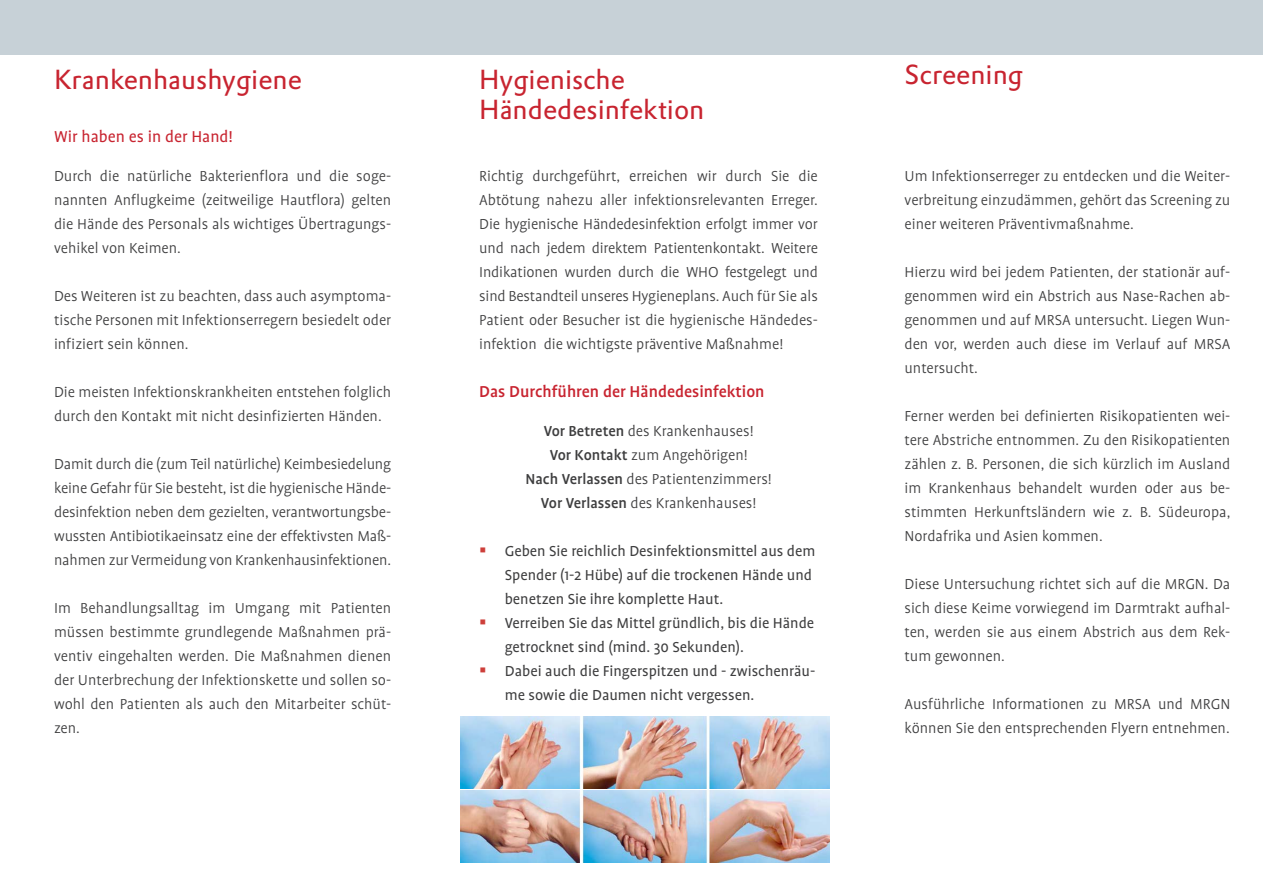
<style>
.page{position:relative;width:1263px;height:893px;background:#fff}
.page>*{position:absolute;margin:0;border:0;box-sizing:border-box;transform-origin:0 0}
.Header_II{font:27px/30px "DTL Prokyon TOT";color:#c82430}
.Fließtext{font:500 18px "Profile";color:#c82430}
.Fließtext-2{font:18px "Profile";color:#c82430}
.Fließtext-3{font:300 16.5px/24px "Profile";color:#3e3e3f;text-align:justify}
.t1{font:16.5px/24px "Profile";color:#3e3e3f}
.s1{font-weight:500}
</style>
<div class="page">
<div style="left:0;top:0;width:1263px;height:54px;background:#c7d1d7"></div>
<img style="left:460px;top:717px;width:369px;height:71px">
<img style="left:461px;top:791px;width:368px;height:71px">
<p class="Header_II" style="left:54px;top:65px;width:249px">Krankenhaushygiene</p>
<p class="Fließtext-2" style="left:54px;top:127px;width:180px">Wir haben es in der Hand!</p>
<p class="Fließtext-3" style="left:54px;top:164px;width:339px">Durch die natürliche Bakterienflora und die soge&shy;nannten Anflugkeime (zeitweilige Hautflora) gelten die Hände des Personals als wichtiges Übertragungs&shy;vehikel von Keimen.</p>
<p class="Fließtext-3" style="left:54px;top:284px;width:339px">Des Weiteren ist zu beachten, dass auch asymptoma&shy;tische Personen mit Infektionserregern besiedelt oder infiziert sein können.</p>
<p class="Fließtext-3" style="left:54px;top:380px;width:339px">Die meisten Infektionskrankheiten entstehen folglich durch den Kontakt mit nicht desinfizierten Händen.</p>
<p class="Fließtext-3" style="left:54px;top:452px;width:339px">Damit durch die (zum Teil natürliche) Keimbesiedelung keine Gefahr für Sie besteht, ist die hygienische Hände&shy;desinfektion neben dem gezielten, verantwortungsbe&shy;wussten Antibiotikaeinsatz eine der effektivsten Maß&shy;nahmen zur Vermeidung von Krankenhausinfektionen.</p>
<p class="Fließtext-3" style="left:54px;top:596px;width:339px">Im Behandlungsalltag im Umgang mit Patienten müssen bestimmte grundlegende Maßnahmen prä&shy;ventiv eingehalten werden. Die Maßnahmen dienen der Unterbrechung der Infektionskette und sollen so&shy;wohl den Patienten als auch den Mitarbeiter schüt&shy;zen.</p>
<p class="Header_II" style="left:479px;top:65px;width:227px">Hygienische<br>Händedesinfektion</p>
<p class="Header_II" style="left:904px;top:60px;width:120px">Screening</p>
<p class="Fließtext-3" style="left:479px;top:164px;width:340px">Richtig durchgeführt, erreichen wir durch Sie die Abtötung nahezu aller infektionsrelevanten Erreger.<br>Die hygienische Händedesinfektion erfolgt immer vor und nach jedem direktem Patientenkontakt. Weitere Indikationen wurden durch die WHO festgelegt und sind Bestandteil unseres Hygieneplans. Auch für Sie als Patient oder Besucher ist die hygienische Händedes&shy;infektion die wichtigste präventive Maßnahme!</p>
<p class="Fließtext" style="left:479px;top:382px;width:287px">Das Durchführen der Händedesinfektion</p>
<p class="Fließtext-3" style="left:544px;top:419px;width:211px"><span class="s1">Vor Betreten</span> des Krankenhauses!</p>
<p class="Fließtext-3" style="left:550px;top:443px;width:199px"><span class="s1">Vor Kontakt</span> zum Angehörigen!</p>
<p class="Fließtext-3" style="left:525px;top:467px;width:248px"><span class="s1">Nach Verlassen</span> des Patientenzimmers!</p>
<p class="Fließtext-3" style="left:541px;top:491px;width:217px"><span class="s1">Vor Verlassen</span> des Krankenhauses!</p>
<p class="t1" style="left:505px;top:539px;width:312px">Geben Sie reichlich Desinfektionsmittel aus dem<br>Spender (1-2 Hübe) auf die trockenen Hände und benetzen Sie ihre komplette Haut.</p>
<p class="t1" style="left:505px;top:611px;width:311px">Verreiben Sie das Mittel gründlich, bis die Hände getrocknet sind (mind. 30 Sekunden).</p>
<p class="t1" style="left:505px;top:659px;width:312px">Dabei auch die Fingerspitzen und - zwischenräu&shy;me sowie die Daumen nicht vergessen.</p>
<p class="Fließtext-3" style="left:904px;top:164px;width:327px">Um Infektionserreger zu entdecken und die Weiter&shy;verbreitung einzudämmen, gehört das Screening zu einer weiteren Präventivmaßnahme.</p>
<p class="Fließtext-3" style="left:904px;top:260px;width:327px">Hierzu wird bei jedem Patienten, der stationär auf&shy;genommen wird ein Abstrich aus Nase-Rachen ab&shy;genommen und auf MRSA untersucht. Liegen Wun&shy;den vor, werden auch diese im Verlauf auf MRSA untersucht.</p>
<p class="Fließtext-3" style="left:904px;top:404px;width:327px">Ferner werden bei definierten Risikopatienten wei&shy;tere Abstriche entnommen. Zu den Risikopatienten zählen z. B. Personen, die sich kürzlich im Ausland im Krankenhaus behandelt wurden oder aus be&shy;stimmten Herkunftsländern wie z. B. Südeuropa, Nordafrika und Asien kommen.</p>
<p class="Fließtext-3" style="left:904px;top:572px;width:327px">Diese Untersuchung richtet sich auf die MRGN. Da sich diese Keime vorwiegend im Darmtrakt aufhal&shy;ten, werden sie aus einem Abstrich aus dem Rek&shy;tum gewonnen.</p>
<p class="Fließtext-3" style="left:904px;top:692px;width:327px">Ausführliche Informationen zu MRSA und MRGN können Sie den entsprechenden Flyern entnehmen.</p>
</div>
